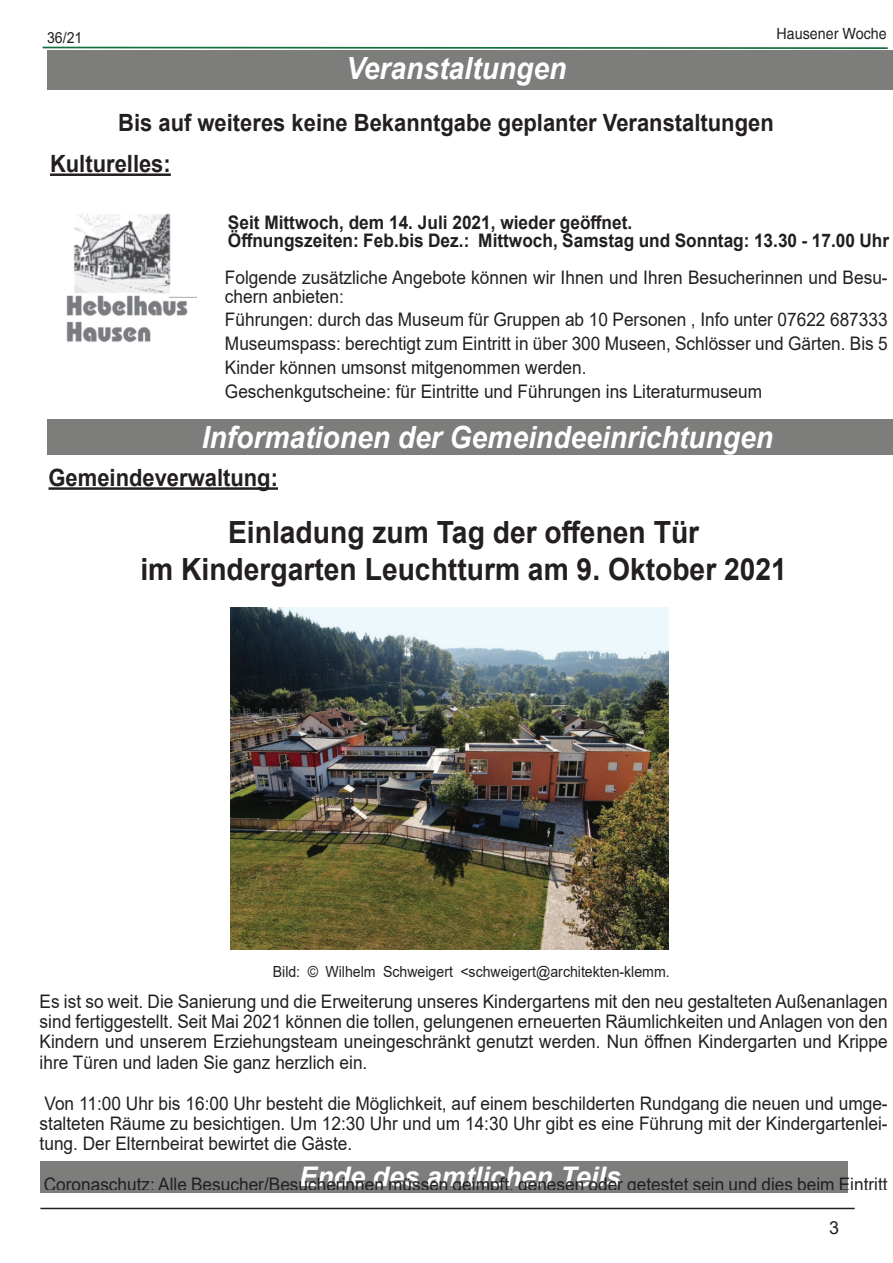
<style>
.page{position:relative;width:893px;height:1263px;background:#fff}
.page>*{position:absolute;margin:0;border:0;box-sizing:border-box;transform-origin:0 0}
.t1{font:700 30.6px/36.8px "Arial";color:#231f20;text-align:center;scale:.92 1}
.t2{font:italic 700 30.6px "Arial";color:#fff;scale:.92 1}
.t3{font:italic 700 27px "Arial";color:#fff}
.t4{font:700 23.7px/40.8px "Arial";color:#231f20;scale:.92 1}
.t5{font:18.75px/20.4px "Arial";color:#231f20;scale:.92 1}
.t6{font:700 18.75px/18.8px "Arial";color:#231f20;scale:.92 1}
.t7{font:18px "Arial";color:#231f20}
.t8{font:15.45px "Helvetica";color:#231f20;scale:.92 1}
.t9{font:15.3px "Arial";color:#231f20;scale:.92 1}
.t10{font:13.65px "Helvetica";color:#231f20}
.t11{font:13.5px "Arial";color:#231f20}
</style>
<div class="page">
<hr style="left:40px;top:1208px;width:815px;height:1px;background:#231f20">
<div style="left:40px;top:1162px;width:807px;height:31px;background:#7d7d7c"></div>
<svg style="left:42px;top:46px;width:846px;height:3px"></svg>
<div style="left:47px;top:420px;width:846px;height:35px;background:#7d7d7c"></div>
<div style="left:47px;top:50px;width:845px;height:40px;background:#7d7d7c"></div>
<hr style="left:50px;top:174px;width:121px;height:2px;background:#231f20">
<img style="left:66px;top:213px;width:130px;height:130px">
<hr style="left:49px;top:487px;width:229px;height:3px;background:#231f20">
<img style="left:231px;top:607px;width:437px;height:343px">
<p class="t10" style="left:740px;top:21px;width:107px">Hausener Woche</p>
<p class="t9" style="left:47px;top:29px;width:40px">36/21</p>
<p class="t8" style="left:776px;top:24px;width:121px">Hausener Woche</p>
<p class="t11" style="left:43px;top:25px;width:35px">36/21</p>
<h1 class="t2" style="left:346px;top:56px;width:241px">Veranstaltungen</h1>
<p class="t4" style="left:50px;top:105px;width:788px;text-indent:68px">Bis auf weiteres keine Bekanntgabe geplanter Veranstaltungen<br>Kulturelles:</p>
<p class="t6" style="left:228px;top:213px;width:720px">Seit Mittwoch, dem 14. Juli 2021, wieder geöffnet.<br>Öffnungszeiten: Feb.bis Dez.: Mittwoch, Samstag und Sonntag: 13.30 - 17.00 Uhr</p>
<p class="t5" style="left:225px;top:270px;width:722px;line-height:18.8px">Folgende zusätzliche Angebote können wir Ihnen und Ihren Besucherinnen und Besu&shy;chern anbieten:</p>
<p class="t5" style="left:225px;top:308px;width:722px;line-height:23.9px">Führungen: durch das Museum für Gruppen ab 10 Personen , Info unter 07622 687333<br>Museumspass: berechtigt zum Eintritt in über 300 Museen, Schlösser und Gärten. Bis 5<br>Kinder können umsonst mitgenommen werden.<br>Geschenkgutscheine: für Eintritte und Führungen ins Literaturmuseum</p>
<h1 class="t2" style="left:202px;top:425px;width:622px">Informationen der Gemeindeeinrichtungen</h1>
<p class="t4" style="left:49px;top:458px;width:251px">Gemeindeverwaltung:</p>
<h1 class="t1" style="left:140px;top:514px;width:704px">Einladung zum Tag der offenen Tür<br>im Kindergarten Leuchtturm am 9. Oktober 2021</h1>
<p class="t9" style="left:273px;top:961px;width:433px">Bild: © Wilhelm Schweigert &lt;schweigert@architekten-klemm.</p>
<p class="t5" style="left:40px;top:992px;width:923px;text-align:justify">Es ist so weit. Die Sanierung und die Erweiterung unseres Kindergartens mit den neu gestalteten Außenanlagen sind fertiggestellt. Seit Mai 2021 können die tollen, gelungenen erneuerten Räumlichkeiten und Anlagen von den Kindern und unserem Erziehungsteam uneingeschränkt genutzt werden. Nun öffnen Kindergarten und Krippe ihre Türen und laden Sie ganz herzlich ein.</p>
<p class="t5" style="left:40px;top:1092px;width:923px;text-align:justify">Von 11:00 Uhr bis 16:00 Uhr besteht die Möglichkeit, auf einem beschilderten Rundgang die neuen und umge&shy;stalteten Räume zu besichtigen. Um 12:30 Uhr und um 14:30 Uhr gibt es eine Führung mit der Kindergartenlei&shy;tung. Der Elternbeirat bewirtet die Gäste.</p>
<p class="t5" style="left:44px;top:1174px;width:919px">Coronaschutz: Alle Besucher/Besucherinnen müssen geimpft, genesen oder getestet sein und dies beim Eintritt</p>
<h2 class="t3" style="left:299px;top:1167px;width:323px">Ende des amtlichen Teils</h2>
<p class="t7" style="left:829px;top:1215px;width:12px">3</p>
</div>
